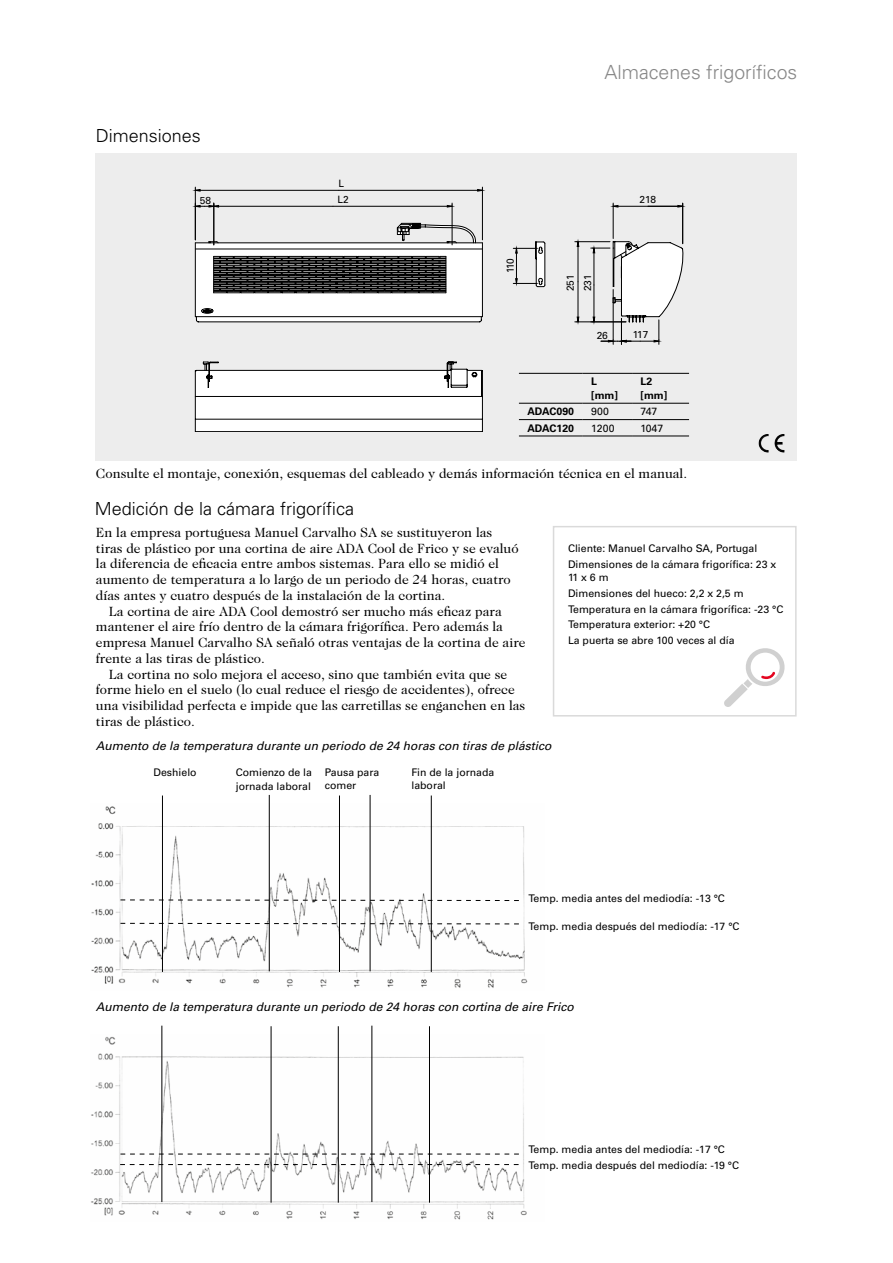
<style>
.page{position:relative;width:893px;height:1263px;background:#fff}
.page>*{position:absolute;margin:0;border:0;box-sizing:border-box;transform-origin:0 0}
.t1{font:300 19.5px "Univers";color:#878787}
.t2{font:300 18px "Univers";color:#000}
.t3{font:13.5px/15.8px "Caslon Two Twenty Four";color:#000}
.t4{font:italic 12px "Univers";color:#000}
.t5{font:10.5px/15.6px "Univers";color:#000}
.t6{font:700 10.5px/13.5px "Univers";color:#000}
.t7{font:10.2px/17.2px "Univers";color:#000}
</style>
<div class="page">
<svg style="left:724px;top:648px;width:61px;height:59px"></svg>
<div style="left:96px;top:153px;width:701px;height:308px;background:#ededed"></div>
<img style="left:758px;top:434px;width:26px;height:19px">
<hr style="left:613px;top:205px;width:1px;height:33px;background:#000">
<hr style="left:682px;top:205px;width:1px;height:39px;background:#000">
<hr style="left:613px;top:206px;width:35px;height:1px;background:#000">
<hr style="left:648px;top:206px;width:35px;height:1px;background:#000">
<svg style="left:612px;top:203px;width:6px;height:5px"></svg>
<hr style="left:195px;top:189px;width:1px;height:51px;background:#000">
<hr style="left:482px;top:189px;width:1px;height:51px;background:#000">
<hr style="left:195px;top:190px;width:144px;height:1px;background:#000">
<hr style="left:339px;top:190px;width:143px;height:1px;background:#000">
<svg style="left:195px;top:187px;width:6px;height:5px"></svg>
<svg style="left:477px;top:187px;width:6px;height:5px"></svg>
<hr style="left:452px;top:205px;width:1px;height:40px;background:#000">
<hr style="left:214px;top:206px;width:119px;height:1px;background:#000">
<hr style="left:333px;top:206px;width:119px;height:1px;background:#000">
<svg style="left:447px;top:203px;width:6px;height:5px"></svg>
<hr style="left:214px;top:205px;width:1px;height:40px;background:#000">
<svg style="left:196px;top:203px;width:23px;height:5px"></svg>
<svg style="left:195px;top:224px;width:489px;height:208px"></svg>
<svg style="left:195px;top:223px;width:288px;height:154px"></svg>
<svg style="left:591px;top:241px;width:92px;height:103px"></svg>
<svg style="left:513px;top:242px;width:32px;height:45px"></svg>
<img style="left:91px;top:803px;width:437px;height:185px">
<svg style="left:120px;top:900px;width:403px;height:24px"></svg>
<hr style="left:162px;top:795px;width:1px;height:177px;background:#000">
<hr style="left:269px;top:795px;width:1px;height:176px;background:#000">
<hr style="left:339px;top:795px;width:1px;height:177px;background:#000">
<hr style="left:431px;top:795px;width:1px;height:177px;background:#000">
<hr style="left:370px;top:795px;width:1px;height:176px;background:#000">
<img style="left:91px;top:1035px;width:436px;height:185px">
<svg style="left:120px;top:1164px;width:403px;height:1px"></svg>
<svg style="left:120px;top:1154px;width:403px;height:1px"></svg>
<hr style="left:162px;top:1026px;width:1px;height:176px;background:#000">
<hr style="left:271px;top:1026px;width:1px;height:177px;background:#000">
<hr style="left:338px;top:1026px;width:1px;height:177px;background:#000">
<hr style="left:372px;top:1026px;width:1px;height:176px;background:#000">
<hr style="left:429px;top:1026px;width:1px;height:177px;background:#000">
<hr style="left:519px;top:436px;width:64px;height:1px;background:#000">
<hr style="left:583px;top:436px;width:49px;height:1px;background:#000">
<hr style="left:632px;top:436px;width:57px;height:1px;background:#000">
<hr style="left:519px;top:419px;width:64px;height:1px;background:#000">
<hr style="left:583px;top:419px;width:49px;height:1px;background:#000">
<hr style="left:632px;top:419px;width:57px;height:1px;background:#000">
<hr style="left:519px;top:373px;width:64px;height:1px;background:#000">
<hr style="left:583px;top:373px;width:49px;height:1px;background:#000">
<hr style="left:632px;top:373px;width:57px;height:1px;background:#000">
<hr style="left:519px;top:403px;width:64px;height:1px;background:#000">
<hr style="left:583px;top:403px;width:49px;height:1px;background:#000">
<hr style="left:632px;top:403px;width:57px;height:1px;background:#000">
<div style="left:553px;top:526px;width:244px;height:190px;border:2px solid #dadada"></div>
<h2 class="t2" style="left:96px;top:125px;width:107px">Dimensiones</h2>
<p class="t7" style="left:338px;top:175px;width:7px">L</p>
<p class="t7" style="left:200px;top:191px;width:13px">58</p>
<p class="t7" style="left:337px;top:191px;width:13px">L2</p>
<h1 class="t1" style="left:604px;top:61px;width:194px">Almacenes frigoríficos</h1>
<p class="t7" style="left:639px;top:191px;width:18px">218</p>
<p class="t7" style="left:502px;top:273px;width:16px;rotate:-90deg">110</p>
<p class="t7" style="left:562px;top:291px;width:18px;rotate:-90deg">251<br>231</p>
<p class="t7" style="left:597px;top:326px;width:13px">26</p>
<p class="t7" style="left:633px;top:326px;width:17px">117</p>
<p class="t6" style="left:591px;top:375px;width:28px">L [mm]</p>
<p class="t6" style="left:641px;top:375px;width:28px">L2 [mm]</p>
<p class="t6" style="left:527px;top:405px;width:48px">ADAC090</p>
<p class="t5" style="left:591px;top:404px;width:19px">900</p>
<p class="t5" style="left:640px;top:404px;width:18px">747</p>
<p class="t6" style="left:527px;top:421px;width:48px">ADAC120</p>
<p class="t5" style="left:591px;top:420px;width:25px">1200</p>
<p class="t5" style="left:640px;top:420px;width:24px">1047</p>
<p class="t3" style="left:96px;top:466px;width:593px">Consulte el montaje, conexión, esquemas del cableado y demás información técnica en el manual.</p>
<h2 class="t2" style="left:95px;top:497px;width:261px">Medición de la cámara frigorífica</h2>
<p class="t3" style="left:96px;top:524px;width:424px">En la empresa portuguesa Manuel Carvalho SA se sustituyeron las tiras de plástico por una cortina de aire ADA Cool de Frico y se evaluó la diferencia de eficacia entre ambos sistemas. Para ello se midió el aumento de temperatura a lo largo de un periodo de 24 horas, cuatro días antes y cuatro después de la instalación de la cortina.</p>
<p class="t3" style="left:96px;top:603px;width:431px;text-indent:13px">La cortina de aire ADA Cool demostró ser mucho más eficaz para mantener el aire frío dentro de la cámara frigorífica. Pero además la empresa Manuel Carvalho SA señaló otras ventajas de la cortina de aire frente a las tiras de plástico.</p>
<p class="t3" style="left:96px;top:666px;width:431px;text-indent:13px">La cortina no solo mejora el acceso, sino que también evita que se forme hielo en el suelo (lo cual reduce el riesgo de accidentes), ofrece una visibilidad perfecta e impide que las carretillas se enganchen en las tiras de plástico.</p>
<p class="t4" style="left:96px;top:739px;width:457px">Aumento de la temperatura durante un periodo de 24 horas con tiras de plástico</p>
<p class="t5" style="left:154px;top:764px;width:45px">Deshielo</p>
<p class="t5" style="left:411px;top:765px;width:84px;line-height:13.5px">Fin de la jornada laboral</p>
<p class="t5" style="left:325px;top:765px;width:56px;line-height:13.5px">Pausa para comer</p>
<p class="t5" style="left:236px;top:766px;width:78px;line-height:13.5px">Comienzo de la jornada laboral</p>
<p class="t5" style="left:568px;top:541px;width:210px">Cliente: Manuel Carvalho SA, Portugal<br>Dimensiones de la cámara frigorífica: 23 x</p>
<p class="t5" style="left:568px;top:570px;width:217px">11 x 6 m<br>Dimensiones del hueco: 2,2 x 2,5 m<br>Temperatura en la cámara frigorífica: -23 °C<br>Temperatura exterior: +20 °C<br>La puerta se abre 100 veces al día</p>
<p class="t5" style="left:528px;top:890px;width:198px">Temp. media antes del mediodía: -13 °C</p>
<p class="t5" style="left:528px;top:918px;width:213px">Temp. media después del mediodía: -17 °C</p>
<p class="t4" style="left:96px;top:999px;width:480px">Aumento de la temperatura durante un periodo de 24 horas con cortina de aire Frico</p>
<p class="t5" style="left:528px;top:1141px;width:198px">Temp. media antes del mediodía: -17 °C</p>
<p class="t5" style="left:528px;top:1157px;width:212px">Temp. media después del mediodía: -19 °C</p>
</div>
